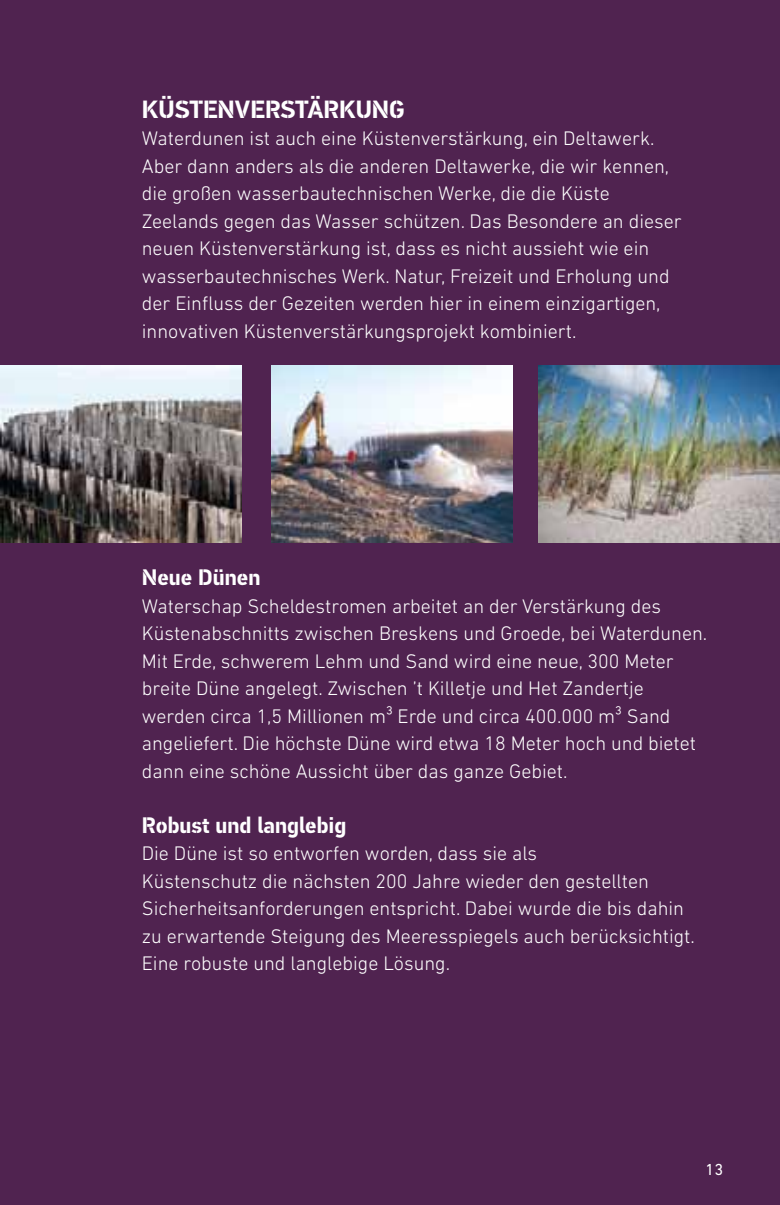
<style>
.page{position:relative;width:780px;height:1205px;background:#502350}
.page>*{position:absolute;margin:0;border:0;box-sizing:border-box;transform-origin:0 0}
.t1{font:700 25px "PF Din Stencil";color:#fff}
.t2{font:700 22.5px "PF Din Stencil";color:#fff}
.t3{font:300 20px/27.5px "DIN Next LT Pro";color:#fff}
.t4{font:16.25px "DIN Next LT Pro";color:#fff}
</style>
<div class="page">
<img style="left:0;top:365px;width:241px;height:177px">
<img style="left:539px;top:365px;width:241px;height:178px">
<img style="left:271px;top:365px;width:241px;height:178px">
<p class="t1" style="left:142px;top:94px;width:262px">Küstenverstärkung</p>
<p class="t3" style="left:142px;top:124px;width:541px">Waterdunen ist auch eine Küstenverstärkung, ein Deltawerk.<br>Aber dann anders als die anderen Deltawerke, die wir kennen, die großen wasserbautechnischen Werke, die die Küste Zeelands gegen das Wasser schützen. Das Besondere an dieser neuen Küstenverstärkung ist, dass es nicht aussieht wie ein wasserbautechnisches Werk. Natur, Freizeit und Erholung und der Einfluss der Gezeiten werden hier in einem einzigartigen, innovativen Küstenverstärkungsprojekt kombiniert.</p>
<p class="t2" style="left:142px;top:564px;width:120px">Neue Dünen</p>
<p class="t3" style="left:142px;top:592px;width:567px">Waterschap Scheldestromen arbeitet an der Verstärkung des Küstenabschnitts zwischen Breskens und Groede, bei Waterdunen.<br>Mit Erde, schwerem Lehm und Sand wird eine neue, 300 Meter breite Düne angelegt. Zwischen ’t Killetje und Het Zandertje werden circa 1,5 Millionen m³ Erde und circa 400.000 m³ Sand angeliefert. Die höchste Düne wird etwa 18 Meter hoch und bietet dann eine schöne Aussicht über das ganze Gebiet.</p>
<p class="t2" style="left:142px;top:811px;width:206px">Robust und langlebig</p>
<p class="t3" style="left:142px;top:839px;width:554px">Die Düne ist so entworfen worden, dass sie als<br>Küstenschutz die nächsten 200 Jahre wieder den gestellten Sicherheitsanforderungen entspricht. Dabei wurde die bis dahin zu erwartende Steigung des Meeresspiegels auch berücksichtigt.<br>Eine robuste und langlebige Lösung.</p>
<p class="t4" style="left:705px;top:1160px;width:19px">13</p>
</div>
